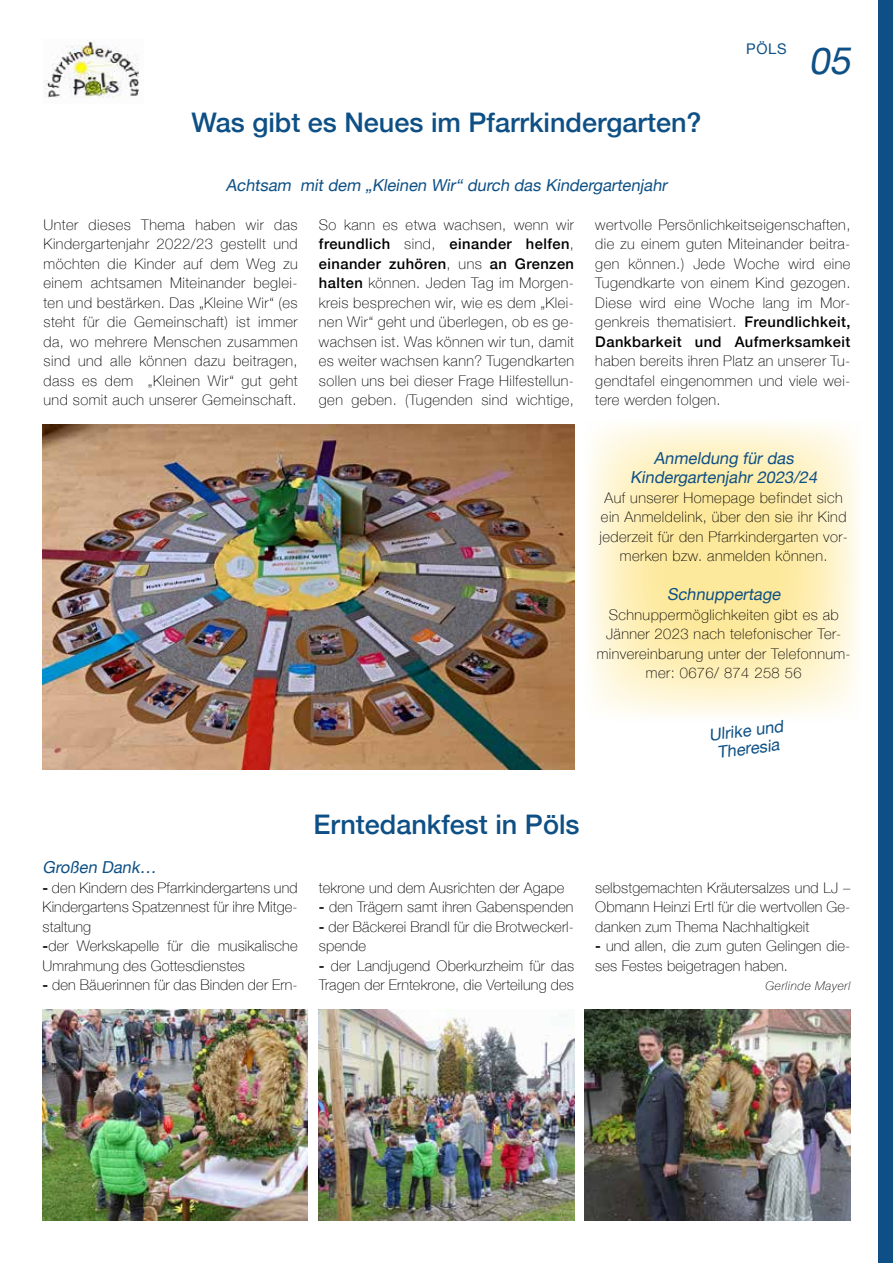
<style>
.page{position:relative;width:893px;height:1263px;background:#fff}
.page>*{position:absolute;margin:0;border:0;box-sizing:border-box;transform-origin:0 0}
.t1{font:italic 37.5px "Helvetica Neue";color:#0e5085}
.t2{font:500 27px "Helvetica Neue";color:#0e5085}
.t3{font:italic 16.5px/19.5px "Helvetica Neue";color:#0e5085;text-align:center}
.t4{font:100 14.7px/19.5px "Helvetica Neue";letter-spacing:.01em;color:#000;text-align:justify}
.t5{font:100 14.7px/19.5px "Helvetica Neue";letter-spacing:.03em;color:#000;text-align:center}
.t6{font:14.7px "Helvetica Neue";color:#0e5085}
.t7{font:italic 100 12px "Helvetica Neue";letter-spacing:.045em;color:#000}
.s1{font-weight:500}
</style>
<div class="page">
<div style="left:878px;top:0;width:15px;height:1263px;background:#0e5085"></div>
<svg style="left:589px;top:423px;width:269px;height:293px;background:#fdf1c1"></svg>
<img style="left:44px;top:40px;width:95px;height:58px">
<img style="left:43px;top:425px;width:531px;height:344px">
<img style="left:43px;top:1010px;width:264px;height:210px">
<img style="left:319px;top:1010px;width:255px;height:210px">
<img style="left:584px;top:1010px;width:266px;height:211px">
<h2 class="t2" style="left:191px;top:101px;width:512px">Was gibt es Neues im Pfarrkindergarten?</h2>
<p class="t6" style="left:746px;top:38px;width:42px">PÖLS</p>
<h1 class="t1" style="left:809px;top:33px;width:52px">05</h1>
<p class="t3" style="left:226px;top:176px;width:447px">Achtsam mitdem „Kleinen Wir“durch das Kindergartenjahr</p>
<p class="t4" style="left:319px;top:214px;width:257px">So kann es etwa wachsen, wenn wir <span class="s1">freundlich</span> sind, <span class="s1">einander helfen</span>, <span class="s1">einander zuhören</span>, uns <span class="s1">an Grenzen halten</span> können. Jeden Tag im Morgen&shy;kreis besprechen wir, wie es dem „Klei&shy;nen Wir“ geht und überlegen, ob es ge&shy;wachsen ist. Was können wir tun, damit es weiter wachsen kann? Tugendkarten sollen uns bei dieser Frage Hilfestellun&shy;gen geben. (Tugenden sind wichtige,</p>
<p class="t4" style="left:595px;top:214px;width:257px">wertvolle Persönlichkeitseigenschaften, die zu einem guten Miteinander beitra&shy;gen können.) Jede Woche wird eine Tugendkarte von einem Kind gezogen.<br>Diese wird eine Woche lang im Mor&shy;genkreis thematisiert. <span class="s1">Freundlichkeit, Dankbarkeit und Aufmerksamkeit</span></p>
<p class="t4" style="left:595px;top:350px;width:257px">haben bereits ihren Platz an unserer Tu&shy;gendtafel eingenommen und viele wei&shy;tere werden folgen.</p>
<p class="t4" style="left:44px;top:214px;width:256px">Unter dieses Thema haben wir das Kindergartenjahr 2022/23 gestellt und möchten die Kinder auf dem Weg zu einem achtsamen Miteinander beglei&shy;ten und bestärken. Das „Kleine Wir“ (es steht für die Gemeinschaft) ist immer da, wo mehrere Menschen zusammen sind und alle können dazu beitragen, dass es dem „Kleinen Wir“ gut geht und somit auch unserer Gemeinschaft.</p>
<p class="t3" style="left:630px;top:449px;width:192px">Anmeldung fürdas<br>Kindergartenjahr2023/24</p>
<p class="t5" style="left:599px;top:487px;width:250px">Auf unserer Homepage befindet sich ein Anmeldelink, über den sie ihr Kind jederzeit für den Pfarrkindergarten vor&shy;merken bzw. anmelden können.</p>
<p class="t3" style="left:667px;top:585px;width:119px">Schnuppertage</p>
<p class="t5" style="left:597px;top:604px;width:256px">Schnuppermöglichkeiten gibt es ab Jänner 2023 nach telefonischer Ter&shy;minvereinbarung unter der Telefonnum&shy;mer: 0676/ 874 258 56</p>
<p class="t3" style="left:708px;top:727px;width:76px;line-height:18.1px;rotate:-8deg">Ulrike und<br>Theresia</p>
<p class="t3" style="left:43px;top:858px;width:119px">Großen Dank…</p>
<p class="t4" style="left:43px;top:877px;width:257px;text-align:left"><span class="s1">-</span> den Kindern des Pfarrkindergartens und Kindergartens Spatzennest für ihre Mitge&shy;staltung<br><span class="s1">-</span>der Werkskapelle für die musikalische Umrahmung des Gottesdienstes</p>
<p class="t4" style="left:43px;top:974px;width:257px"><span class="s1">-</span> den Bäuerinnen für das Binden der Ern-</p>
<h2 class="t2" style="left:313px;top:803px;width:268px">Erntedankfest in Pöls</h2>
<p class="t4" style="left:319px;top:877px;width:247px">tekrone und dem Ausrichten der Agape</p>
<p class="t4" style="left:319px;top:896px;width:256px"><span class="s1">-</span> den Trägern samt ihren Gabenspenden</p>
<p class="t4" style="left:319px;top:916px;width:257px"><span class="s1">-</span> der Bäckerei Brandl für die Brotweckerl&shy;spende</p>
<p class="t4" style="left:319px;top:955px;width:257px"><span class="s1">-</span> der Landjugend Oberkurzheim für das<br>Tragen der Erntekrone, die Verteilung des</p>
<p class="t4" style="left:595px;top:877px;width:257px">selbstgemachten Kräutersalzes und LJ – Obmann Heinzi Ertl für die wertvollen Ge&shy;danken zum Thema Nachhaltigkeit</p>
<p class="t4" style="left:595px;top:935px;width:257px"><span class="s1">-</span> und allen, die zum guten Gelingen die&shy;ses Festes beigetragen haben.</p>
<p class="t7" style="left:765px;top:977px;width:86px">Gerlinde Mayerl</p>
</div>
